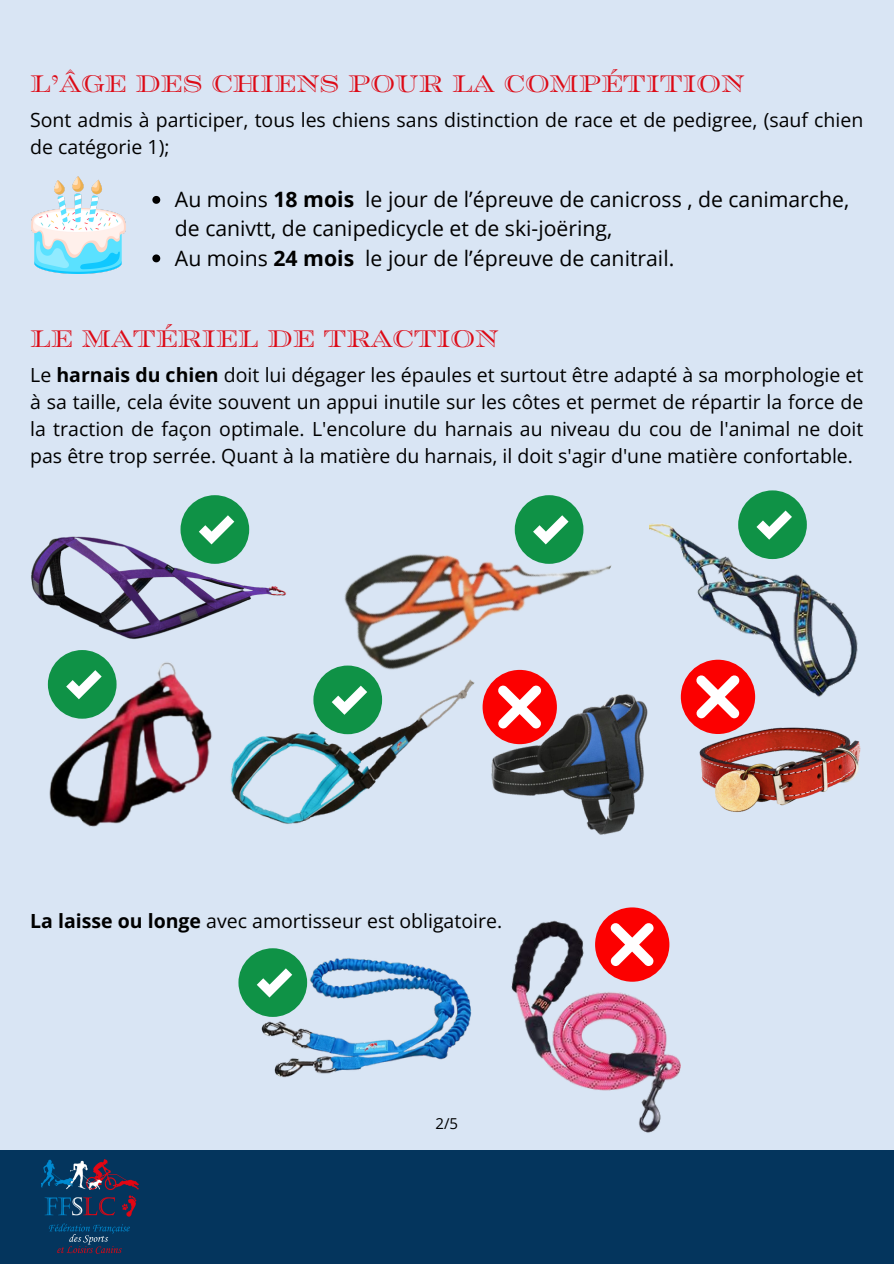
<style>
.page{position:relative;width:894px;height:1264px;background:#fff}
.page>*{position:absolute;margin:0;border:0;box-sizing:border-box;transform-origin:0 0}
.t1{font:24px "Rosella Engraved";color:#dd0a16}
.t2{font:21.15px/29.2px "Open Sans";color:#000}
.t3{font:19.5px/27px "Open Sans";color:#000}
.t4{font:15px "Open Sans";color:#000}
.s1{font-weight:700}
</style>
<div class="page">
<div style="left:0;top:0;width:893px;height:1263px;background:#d9e5f4"></div>
<img style="left:47px;top:665px;width:165px;height:162px">
<div style="left:48px;top:650px;width:68px;height:68px;background:#0f9246;border-radius:50%"></div>
<svg style="left:66px;top:670px;width:36px;height:29px"></svg>
<img style="left:699px;top:720px;width:162px;height:92px">
<div style="left:680px;top:659px;width:75px;height:75px;background:#fc0000;border-radius:50%"></div>
<svg style="left:696px;top:700px;width:43px;height:18px"></svg>
<img style="left:31px;top:505px;width:255px;height:160px">
<div style="left:180px;top:495px;width:69px;height:69px;background:#0f9246;border-radius:50%"></div>
<svg style="left:199px;top:515px;width:35px;height:29px"></svg>
<img style="left:344px;top:495px;width:268px;height:199px">
<div style="left:514px;top:495px;width:69px;height:69px;background:#0f9246;border-radius:50%"></div>
<svg style="left:533px;top:515px;width:35px;height:29px"></svg>
<img style="left:649px;top:505px;width:209px;height:195px">
<div style="left:738px;top:490px;width:68px;height:69px;background:#0f9246;border-radius:50%"></div>
<svg style="left:756px;top:510px;width:35px;height:29px"></svg>
<img style="left:491px;top:694px;width:170px;height:141px">
<div style="left:482px;top:670px;width:74px;height:74px;background:#fc0000;border-radius:50%"></div>
<svg style="left:498px;top:685px;width:43px;height:43px"></svg>
<img style="left:250px;top:948px;width:222px;height:130px">
<div style="left:238px;top:948px;width:69px;height:68px;background:#0f9246;border-radius:50%"></div>
<svg style="left:257px;top:968px;width:35px;height:29px"></svg>
<img style="left:511px;top:920px;width:169px;height:213px">
<div style="left:595px;top:907px;width:74px;height:74px;background:#fc0000;border-radius:50%"></div>
<svg style="left:610px;top:923px;width:44px;height:43px"></svg>
<img style="left:31px;top:177px;width:95px;height:96px">
<div style="left:0;top:1149px;width:893px;height:114px;background:#04355d"></div>
<img style="left:41px;top:1159px;width:97px;height:94px">
<svg style="left:152px;top:196px;width:8px;height:8px"></svg>
<svg style="left:152px;top:254px;width:8px;height:8px"></svg>
<img style="left:230px;top:668px;width:249px;height:156px">
<div style="left:313px;top:665px;width:69px;height:69px;background:#0f9246;border-radius:50%"></div>
<svg style="left:331px;top:685px;width:36px;height:29px"></svg>
<h1 class="t1" style="left:30px;top:63px;width:715px">L’ÂGE DES CHIENS POUR LA COMPÉTITION</h1>
<h2 class="t3" style="left:30px;top:106px;width:834px">Sont admis à participer, tous les chiens sans distinction de race et de pedigree, (sauf chien de catégorie 1);</h2>
<h1 class="t2" style="left:175px;top:184px;width:675px">Au moins <span class="s1">18 mois</span> le jour de l’épreuve de canicross , de canimarche, de canivtt, de canipedicycle et de ski-joëring,</h1>
<h2 class="t2" style="left:175px;top:243px;width:501px">Au moins <span class="s1">24 mois</span> le jour de l’épreuve de canitrail.</h2>
<p class="t1" style="left:30px;top:318px;width:469px">LE MATÉRIEL DE TRACTION</p>
<p class="t3" style="left:30px;top:361px;width:834px;text-align:justify">Le <span class="s1">harnais du chien</span> doit lui dégager les épaules et surtout être adapté à sa morphologie et à sa taille, cela évite souvent un appui inutile sur les côtes et permet de répartir la force de la traction de façon optimale. L'encolure du harnais au niveau du cou de l'animal ne doit pas être trop serrée. Quant à la matière du harnais, il doit s'agir d'une matière confortable.</p>
<p class="t3" style="left:30px;top:906px;width:473px"><span class="s1">La laisse ou longe</span> avec amortisseur est obligatoire.</p>
<p class="t4" style="left:435px;top:1112px;width:24px">2/5</p>
</div>
